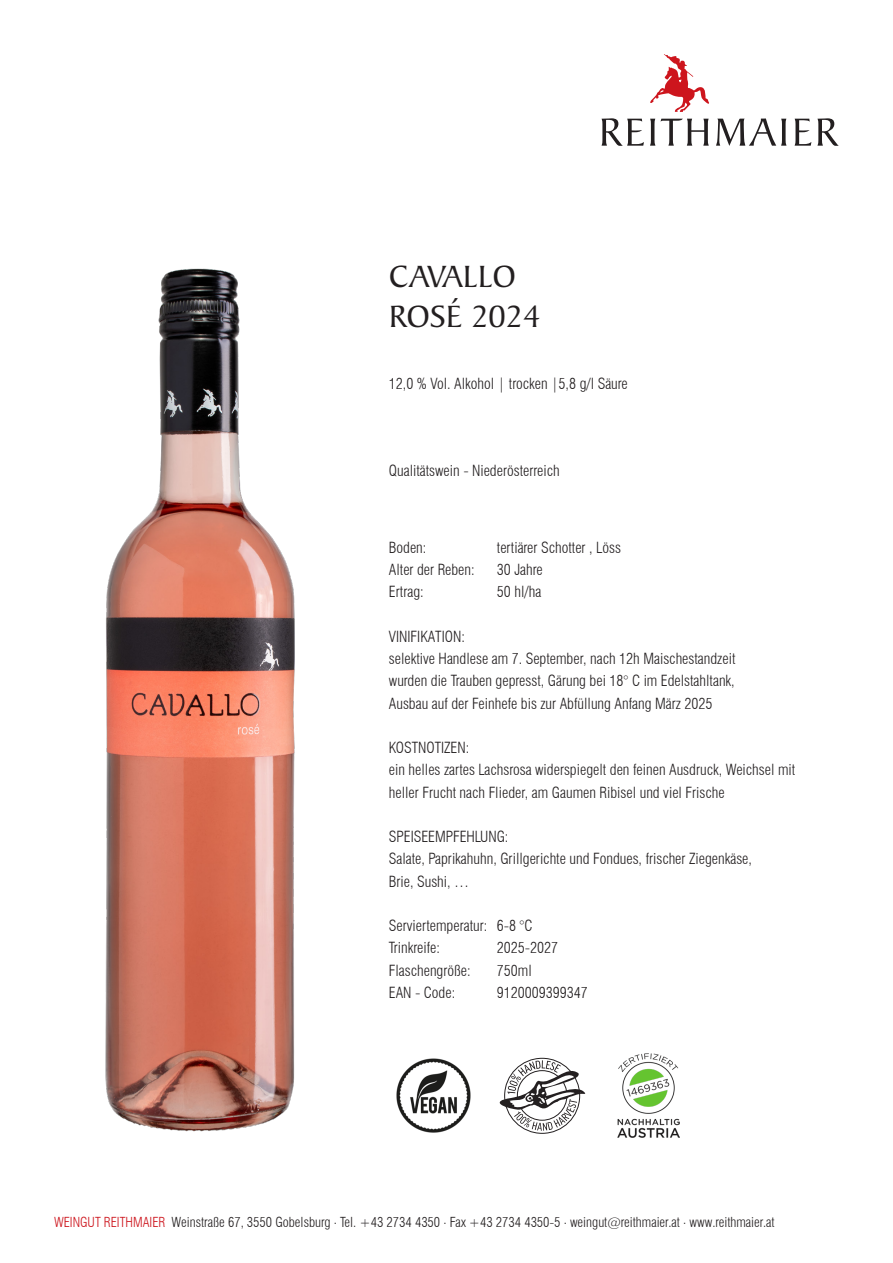
<style>
.page{position:relative;width:893px;height:1263px;background:#fff}
.page>*{position:absolute;margin:0;border:0;box-sizing:border-box;transform-origin:0 0}
.t1{font:33px "Baker Signet BT";letter-spacing:.01em;color:#231f20}
.t2{font:300 condensed 15px "Swiss 721 BT";color:#231f20}
.t3{font:300 condensed 13.5px "Swiss 721 BT";color:#231f20}
.s1{color:#cd151d}
</style>
<div class="page">
<svg style="left:601px;top:118px;width:238px;height:28px"></svg>
<svg style="left:650px;top:54px;width:59px;height:58px"></svg>
<img style="left:396px;top:1058px;width:75px;height:75px">
<svg style="left:499px;top:1060px;width:86px;height:71px"></svg>
<img style="left:105px;top:268px;width:190px;height:864px">
<img style="left:618px;top:1054px;width:61px;height:84px">
<p class="t1" style="left:389px;top:255px;width:128px">CAVALLO</p>
<p class="t1" style="left:389px;top:294px;width:153px">ROSÉ 2024</p>
<p class="t2" style="left:389px;top:374px;width:240px">12,0 % Vol. Alkohol | trocken |5,8 g/l Säure</p>
<p class="t2" style="left:389px;top:462px;width:172px">Qualitätswein - Niederösterreich</p>
<p class="t2" style="left:389px;top:538px;width:39px">Boden:</p>
<p class="t2" style="left:497px;top:538px;width:126px">tertiärer Schotter , Löss</p>
<p class="t2" style="left:389px;top:560px;width:87px">Alter der Reben:</p>
<p class="t2" style="left:497px;top:560px;width:47px">30 Jahre</p>
<p class="t2" style="left:389px;top:583px;width:36px">Ertrag:</p>
<p class="t2" style="left:497px;top:583px;width:46px">50 hl/ha</p>
<p class="t2" style="left:389px;top:627px;width:77px">VINIFIKATION:</p>
<p class="t2" style="left:389px;top:649px;width:348px">selektive Handlese am 7. September, nach 12h Maischestandzeit</p>
<p class="t2" style="left:389px;top:672px;width:347px">wurden die Trauben gepresst, Gärung bei 18° C im Edelstahltank,</p>
<p class="t2" style="left:389px;top:694px;width:325px">Ausbau auf der Feinhefe bis zur Abfüllung Anfang März 2025</p>
<p class="t2" style="left:389px;top:738px;width:82px">KOSTNOTIZEN:</p>
<p class="t2" style="left:389px;top:761px;width:408px">ein helles zartes Lachsrosa widerspiegelt den feinen Ausdruck, Weichsel mit</p>
<p class="t2" style="left:389px;top:783px;width:337px">heller Frucht nach Flieder, am Gaumen Ribisel und viel Frische</p>
<p class="t2" style="left:389px;top:827px;width:121px">SPEISEEMPFEHLUNG:</p>
<p class="t2" style="left:389px;top:850px;width:365px">Salate, Paprikahuhn, Grillgerichte und Fondues, frischer Ziegenkäse,</p>
<p class="t2" style="left:389px;top:872px;width:82px">Brie, Sushi, …</p>
<p class="t2" style="left:389px;top:917px;width:145px">Serviertemperatur: 6-8 °C</p>
<p class="t2" style="left:389px;top:939px;width:53px">Trinkreife:</p>
<p class="t2" style="left:497px;top:939px;width:63px">2025-2027</p>
<p class="t2" style="left:389px;top:961px;width:83px">Flaschengröße:</p>
<p class="t2" style="left:497px;top:961px;width:36px">750ml</p>
<p class="t2" style="left:389px;top:983px;width:68px">EAN - Code:</p>
<p class="t2" style="left:497px;top:983px;width:93px">9120009399347</p>
<p class="t3" style="left:54px;top:1214px;width:722px"><span class="s1">WEINGUT REITHMAIER</span> Weinstraße 67, 3550 Gobelsburg . Tel. +43 2734 4350 . Fax +43 2734 4350-5 . weingut@reithmaier.at . www.reithmaier.at</p>
</div>
